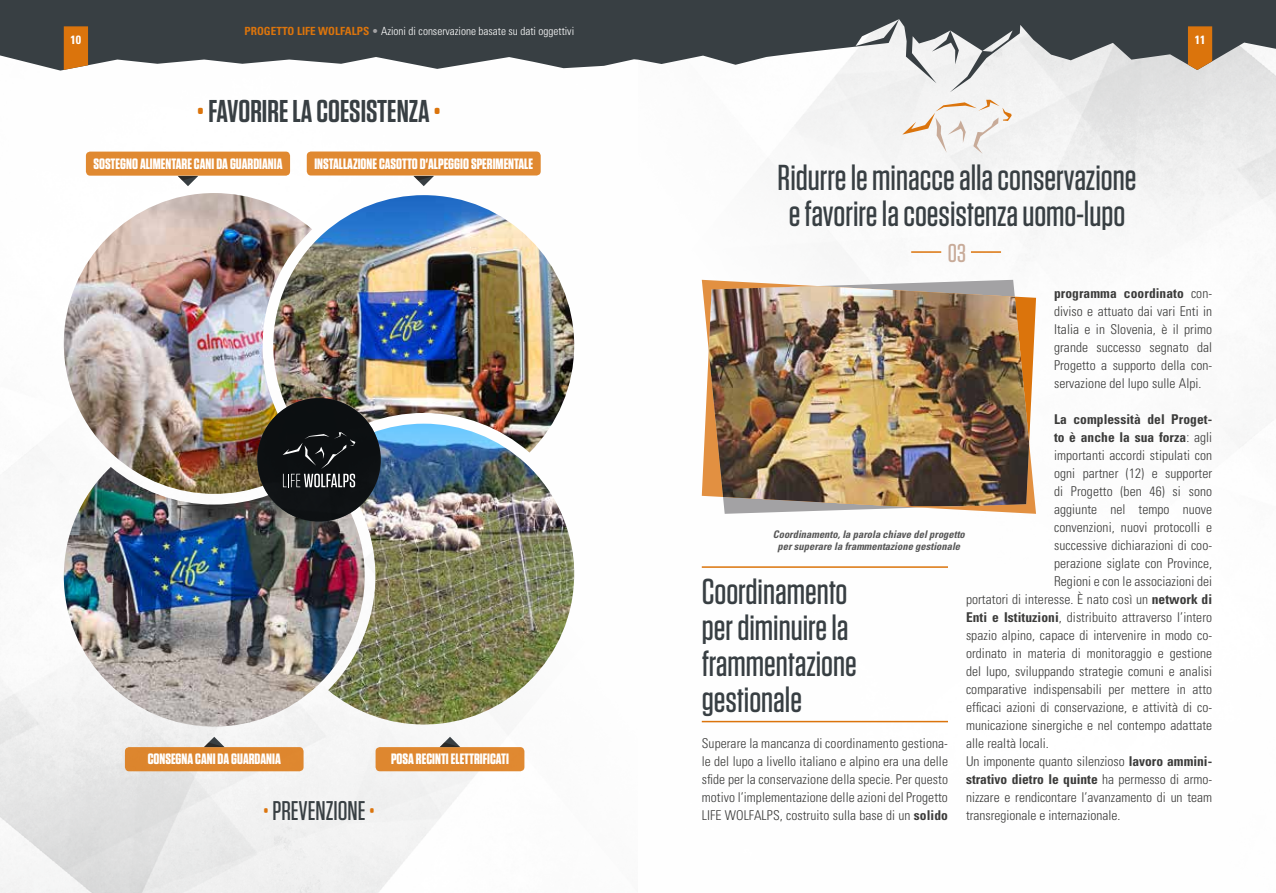
<style>
.page{position:relative;width:1276px;height:893px;background:#fff}
.page>*{position:absolute;margin:0;border:0;box-sizing:border-box;transform-origin:0 0}
.t1{font:500 36px/36px "Tungsten";color:#383f43;text-align:center}
.t2{font:600 31.5px "Tungsten";color:#383f43}
.t3{font:500 27px "Tungsten";color:#383f43}
.t4{font:500 25.65px "Tungsten";color:#c8ab99}
.t5{font:700 15px "Tungsten";color:#fff}
.t6{font:300 condensed 13.5px/18px "Univers";letter-spacing:.005em;color:#3b3b3a;text-align:justify}
.t7{font:700 condensed 13.5px "Univers";letter-spacing:.005em;color:#3b3b3a}
.t8{font:700 condensed 12px "Univers";color:#fff}
.t9{font:300 condensed 11.25px "Univers";color:#fff}
.t10{font:italic 700 condensed 10.5px/12px "Univers";color:#565656;text-align:center}
.s1{font-weight:700;color:#db740c}
.s2{color:#a3a2a4}
.s3{color:#db740c}
.s4{font-weight:700}
.s5{font-weight:300}
</style>
<div class="page">
<img style="left:0;top:92px;width:1276px;height:801px">
<svg style="left:902px;top:100px;width:109px;height:54px"></svg>
<hr style="left:702px;top:566px;width:246px;height:2px;background:#db740c">
<hr style="left:702px;top:721px;width:246px;height:1px;background:#db740c">
<svg style="left:702px;top:280px;width:334px;height:234px"></svg>
<img style="left:709px;top:286px;width:320px;height:220px">
<img style="left:64px;top:193px;width:248px;height:274px">
<img style="left:64px;top:467px;width:301px;height:260px">
<img style="left:326px;top:452px;width:248px;height:272px">
<img style="left:273px;top:195px;width:301px;height:257px">
<img style="left:235px;top:387px;width:168px;height:157px">
<div style="left:86px;top:152px;width:204px;height:24px;background:#e08931;border-radius:4px"></div>
<svg style="left:178px;top:176px;width:20px;height:10px"></svg>
<div style="left:307px;top:151px;width:234px;height:25px;background:#e08931;border-radius:4px"></div>
<svg style="left:413px;top:176px;width:21px;height:10px"></svg>
<div style="left:125px;top:747px;width:178px;height:24px;background:#de862e;border-radius:4px"></div>
<svg style="left:204px;top:737px;width:20px;height:10px"></svg>
<div style="left:375px;top:747px;width:149px;height:24px;background:#de872f;border-radius:4px"></div>
<svg style="left:440px;top:737px;width:20px;height:10px"></svg>
<hr style="left:911px;top:251px;width:30px;height:2px;background:#db740c">
<hr style="left:971px;top:251px;width:30px;height:2px;background:#db740c">
<svg style="left:0;top:0;width:638px;height:71px;background:#525657"></svg>
<svg style="left:638px;top:0;width:638px;height:92px;fill:#383f43"></svg>
<svg style="left:1188px;top:26px;width:24px;height:44px"></svg>
<p class="t9" style="left:244px;top:24px;width:331px"><span class="s1">PROGETTO LIFE WOLFALPS</span> <span class="s2">•</span> Azioni di conservazione basate su dati oggettivi</p>
<p class="t8" style="left:71px;top:33px;width:12px">10</p>
<p class="t8" style="left:1194px;top:33px;width:12px">11</p>
<h2 class="t2" style="left:197px;top:94px;width:246px"><span class="s3">•</span> FAVORIRE LA COESISTENZA <span class="s3">•</span></h2>
<p class="t5" style="left:93px;top:156px;width:190px">SOSTEGNO ALIMENTARE CANI DA GUARDIANIA</p>
<p class="t5" style="left:314px;top:156px;width:220px">INSTALLAZIONE CASOTTO D'ALPEGGIO SPERIMENTALE</p>
<p class="t5" style="left:148px;top:751px;width:135px">CONSEGNA CANI DA GUARDANIA</p>
<p class="t5" style="left:391px;top:751px;width:119px">POSA RECINTI ELETTRIFICATI</p>
<h3 class="t3" style="left:263px;top:796px;width:114px"><span class="s3">•</span> PREVENZIONE <span class="s3">•</span></h3>
<h1 class="t1" style="left:777px;top:160px;width:360px">Ridurre le minacce alla conservazione e favorire la coesistenza uomo-lupo</h1>
<h3 class="t4" style="left:948px;top:240px;width:20px">03</h3>
<p class="t6" style="left:1054px;top:284px;width:160px"><span class="s4">programma coordinato</span> con&shy;diviso e attuato dai vari Enti in Italia e in Slovenia, è il primo grande successo segnato dal Progetto a supporto della con&shy;servazione del lupo sulle Alpi.</p>
<p class="t7" style="left:1054px;top:411px;width:160px">La complessità del Proget-</p>
<p class="t7" style="left:1054px;top:429px;width:160px">to è anche la sua forza<span class="s5">: agli</span></p>
<p class="t6" style="left:1054px;top:446px;width:160px">importanti accordi stipulati con</p>
<p class="t6" style="left:1054px;top:464px;width:160px">ogni partner (12) e supporter</p>
<p class="t6" style="left:1054px;top:482px;width:160px">di Progetto (ben 46) si sono</p>
<p class="t6" style="left:1054px;top:500px;width:160px">aggiunte nel tempo nuove</p>
<p class="t6" style="left:1054px;top:518px;width:160px">convenzioni, nuovi protocolli e</p>
<p class="t6" style="left:1054px;top:536px;width:160px">successive dichiarazioni di coo-</p>
<p class="t6" style="left:1054px;top:554px;width:160px">perazione siglate con Province,</p>
<p class="t6" style="left:1054px;top:572px;width:160px">Regioni e con le associazioni dei</p>
<p class="t6" style="left:966px;top:590px;width:248px">portatori di interesse. È nato così un <span class="s4">network di</span></p>
<p class="t6" style="left:966px;top:608px;width:248px"><span class="s4">Enti e Istituzioni</span>, distribuito attraverso l’intero</p>
<p class="t6" style="left:966px;top:626px;width:248px">spazio alpino, capace di intervenire in modo co-</p>
<p class="t6" style="left:966px;top:644px;width:248px">ordinato in materia di monitoraggio e gestione</p>
<p class="t6" style="left:966px;top:662px;width:248px">del lupo, sviluppando strategie comuni e analisi</p>
<p class="t6" style="left:966px;top:680px;width:248px">comparative indispensabili per mettere in atto</p>
<p class="t6" style="left:966px;top:698px;width:248px">efficaci azioni di conservazione, e attività di co-</p>
<p class="t6" style="left:966px;top:716px;width:248px">municazione sinergiche e nel contempo adattate</p>
<p class="t6" style="left:966px;top:734px;width:84px">alle realtà locali.</p>
<p class="t6" style="left:966px;top:752px;width:248px">Un imponente quanto silenzioso <span class="s4">lavoro ammini-</span></p>
<p class="t7" style="left:966px;top:771px;width:248px">strativo dietro le quinte <span class="s5">ha permesso di armo-</span></p>
<p class="t6" style="left:966px;top:788px;width:248px">nizzare e rendicontare l’avanzamento di un team</p>
<p class="t6" style="left:966px;top:806px;width:156px">transregionale e internazionale.</p>
<p class="t10" style="left:773px;top:528px;width:193px">Coordinamento, la parola chiave del progetto per superare la frammentazione gestionale</p>
<h1 class="t1" style="left:702px;top:574px;width:156px;text-align:left">Coordinamento per diminuire la frammentazione gestionale</h1>
<p class="t6" style="left:702px;top:734px;width:248px">Superare la mancanza di coordinamento gestiona&shy;le del lupo a livello italiano e alpino era una delle sfide per la conservazione della specie. Per questo motivo l’implementazione delle azioni del Progetto LIFE WOLFALPS, costruito sulla base di un <span class="s4">solido</span></p>
</div>
